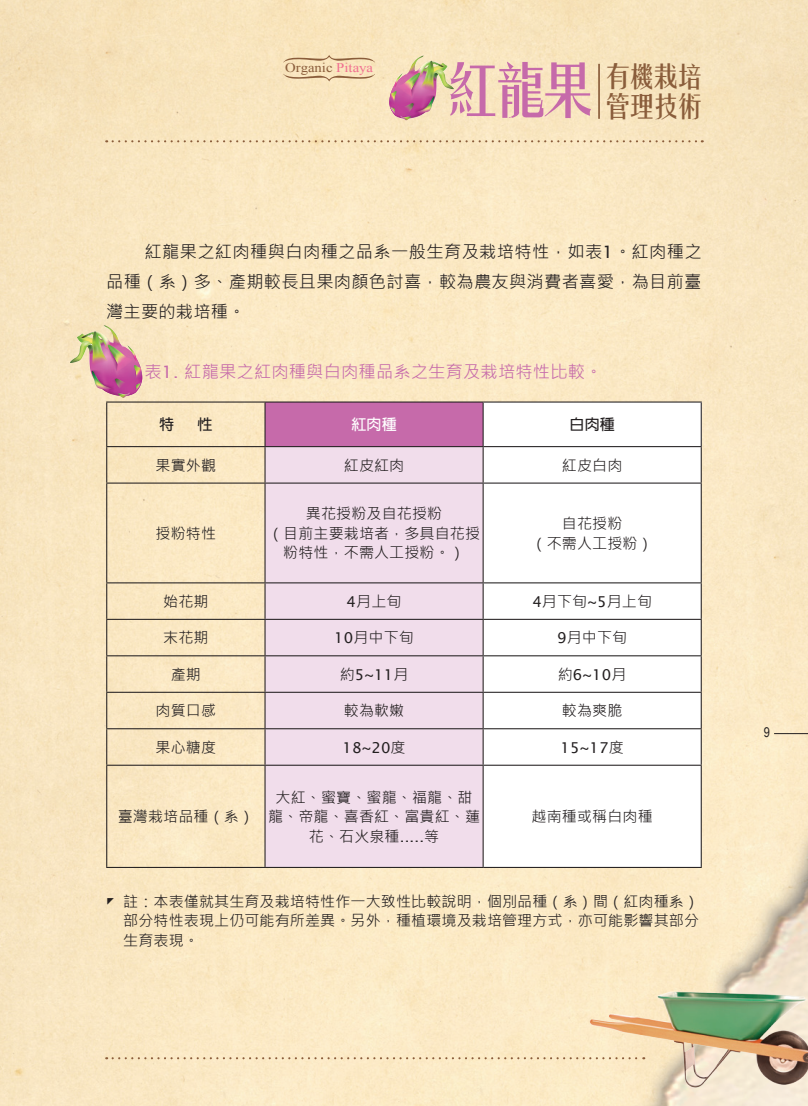
<style>
.page{position:relative;width:808px;height:1106px;background:#fff}
.page>*{position:absolute;margin:0;border:0;box-sizing:border-box;transform-origin:0 0}
.t1{font:27px/30.2px "FZYTK GBK1 0";letter-spacing:-.25em;color:#8a5d3b;text-align:right;scale:1.19 1}
.內文{font:17.25px/30px "Microsoft Jheng Hei";letter-spacing:.015em;color:#231f20;text-align:justify}
.內文-2{font:17.25px "Microsoft Jheng Hei";letter-spacing:.01em;color:#c66aaa}
.表格文字{font:15px/19.5px "Microsoft Jheng Hei";letter-spacing:.01em;color:#231f20;text-align:center}
.表格文字-2{font:15px "Lucida Sans";letter-spacing:.01em;color:#231f20}
.表格文字-3{font:700 15px "New Gothic";color:#231f20}
.表格文字-4{font:700 15px "New Gothic";color:#fff}
.t2{font:13.5px "Arial Narrow";color:#231f20}
.t3{font:13.2px "Times New Roman";color:#8a5d3b;scale:1.11 1}
.s1{color:#f17091}
.s2{font-size:58.2px;color:#c66aaa}
.s3{font-family:"Lucida Sans"}
.s4{font-family:"Microsoft Jheng Hei"}
</style>
<div class="page">
<img style="left:0;top:0;width:808px;height:1105px">
<hr style="left:774px;top:733px;width:34px;height:1px;background:#231f20">
<hr style="left:598px;top:64px;width:2px;height:55px;background:#8a5d3b">
<img style="left:403px;top:56px;width:21px;height:12px">
<img style="left:389px;top:68px;width:49px;height:51px">
<img style="left:390px;top:91px;width:6px;height:14px">
<img style="left:398px;top:103px;width:15px;height:11px">
<img style="left:414px;top:96px;width:20px;height:17px">
<img style="left:444px;top:63px;width:3px;height:6px">
<img style="left:434px;top:69px;width:20px;height:20px">
<img style="left:394px;top:73px;width:4px;height:16px">
<svg style="left:390px;top:106px;width:21px;height:14px"></svg>
<img style="left:406px;top:61px;width:38px;height:18px">
<img style="left:419px;top:61px;width:15px;height:30px">
<img style="left:398px;top:73px;width:22px;height:24px">
<img style="left:586px;top:988px;width:222px;height:101px">
<svg style="left:283px;top:55px;width:92px;height:8px"></svg>
<svg style="left:283px;top:73px;width:92px;height:9px"></svg>
<svg style="left:113px;top:140px;width:589px;height:2px"></svg>
<svg style="left:113px;top:1056px;width:531px;height:3px;background:#e9d3af"></svg>
<div style="left:265px;top:402px;width:218px;height:44px;background:#c66aaa"></div>
<div style="left:483px;top:402px;width:218px;height:44px;background:#fff"></div>
<div style="left:265px;top:447px;width:217px;height:419px;background:#f1ddeb"></div>
<svg style="left:483px;top:447px;width:217px;height:419px"></svg>
<hr style="left:264px;top:402px;width:1px;height:44px;background:#231f20">
<hr style="left:482px;top:402px;width:1px;height:44px;background:#231f20">
<hr style="left:106px;top:446px;width:159px;height:1px;background:#231f20">
<hr style="left:265px;top:446px;width:218px;height:1px;background:#231f20">
<hr style="left:264px;top:447px;width:1px;height:35px;background:#231f20">
<hr style="left:483px;top:446px;width:218px;height:1px;background:#231f20">
<hr style="left:482px;top:447px;width:1px;height:35px;background:#231f20">
<hr style="left:106px;top:482px;width:159px;height:1px;background:#231f20">
<hr style="left:265px;top:482px;width:218px;height:1px;background:#231f20">
<hr style="left:264px;top:483px;width:1px;height:99px;background:#231f20">
<hr style="left:483px;top:482px;width:218px;height:1px;background:#231f20">
<hr style="left:482px;top:483px;width:1px;height:99px;background:#231f20">
<hr style="left:106px;top:582px;width:159px;height:1px;background:#231f20">
<hr style="left:265px;top:582px;width:218px;height:1px;background:#231f20">
<hr style="left:264px;top:583px;width:1px;height:35px;background:#231f20">
<hr style="left:483px;top:582px;width:218px;height:1px;background:#231f20">
<hr style="left:482px;top:583px;width:1px;height:35px;background:#231f20">
<hr style="left:106px;top:618px;width:159px;height:1px;background:#231f20">
<hr style="left:265px;top:618px;width:218px;height:1px;background:#231f20">
<hr style="left:264px;top:619px;width:1px;height:36px;background:#231f20">
<hr style="left:483px;top:618px;width:218px;height:1px;background:#231f20">
<hr style="left:482px;top:619px;width:1px;height:36px;background:#231f20">
<hr style="left:106px;top:655px;width:159px;height:1px;background:#231f20">
<hr style="left:265px;top:655px;width:218px;height:1px;background:#231f20">
<hr style="left:264px;top:656px;width:1px;height:35px;background:#231f20">
<hr style="left:483px;top:655px;width:218px;height:1px;background:#231f20">
<hr style="left:482px;top:656px;width:1px;height:35px;background:#231f20">
<hr style="left:106px;top:691px;width:159px;height:1px;background:#231f20">
<hr style="left:265px;top:691px;width:218px;height:1px;background:#231f20">
<hr style="left:264px;top:692px;width:1px;height:36px;background:#231f20">
<hr style="left:483px;top:691px;width:218px;height:1px;background:#231f20">
<hr style="left:482px;top:692px;width:1px;height:36px;background:#231f20">
<hr style="left:106px;top:728px;width:159px;height:1px;background:#231f20">
<hr style="left:265px;top:728px;width:218px;height:1px;background:#231f20">
<hr style="left:264px;top:729px;width:1px;height:35px;background:#231f20">
<hr style="left:483px;top:728px;width:218px;height:1px;background:#231f20">
<hr style="left:482px;top:729px;width:1px;height:35px;background:#231f20">
<hr style="left:106px;top:764px;width:159px;height:1px;background:#231f20">
<hr style="left:265px;top:764px;width:218px;height:1px;background:#231f20">
<hr style="left:264px;top:765px;width:1px;height:101px;background:#231f20">
<hr style="left:483px;top:764px;width:218px;height:1px;background:#231f20">
<hr style="left:482px;top:765px;width:1px;height:101px;background:#231f20">
<hr style="left:106px;top:401px;width:159px;height:1px;background:#231f20">
<hr style="left:106px;top:402px;width:1px;height:44px;background:#231f20">
<hr style="left:265px;top:401px;width:218px;height:1px;background:#231f20">
<hr style="left:483px;top:401px;width:218px;height:1px;background:#231f20">
<hr style="left:700px;top:402px;width:1px;height:44px;background:#231f20">
<hr style="left:106px;top:447px;width:1px;height:35px;background:#231f20">
<hr style="left:700px;top:447px;width:1px;height:35px;background:#231f20">
<hr style="left:106px;top:483px;width:1px;height:99px;background:#231f20">
<hr style="left:700px;top:483px;width:1px;height:99px;background:#231f20">
<hr style="left:106px;top:583px;width:1px;height:35px;background:#231f20">
<hr style="left:700px;top:583px;width:1px;height:35px;background:#231f20">
<hr style="left:106px;top:619px;width:1px;height:36px;background:#231f20">
<hr style="left:700px;top:619px;width:1px;height:36px;background:#231f20">
<hr style="left:106px;top:656px;width:1px;height:35px;background:#231f20">
<hr style="left:700px;top:656px;width:1px;height:35px;background:#231f20">
<hr style="left:106px;top:692px;width:1px;height:36px;background:#231f20">
<hr style="left:700px;top:692px;width:1px;height:36px;background:#231f20">
<hr style="left:106px;top:729px;width:1px;height:35px;background:#231f20">
<hr style="left:700px;top:729px;width:1px;height:35px;background:#231f20">
<hr style="left:106px;top:765px;width:1px;height:101px;background:#231f20">
<hr style="left:700px;top:765px;width:1px;height:101px;background:#231f20">
<hr style="left:106px;top:866px;width:159px;height:1px;background:#231f20">
<hr style="left:265px;top:866px;width:218px;height:1px;background:#231f20">
<hr style="left:483px;top:866px;width:218px;height:1px;background:#231f20">
<img style="left:103px;top:325px;width:24px;height:14px">
<img style="left:88px;top:339px;width:54px;height:57px">
<svg style="left:118px;top:392px;width:12px;height:6px"></svg>
<img style="left:134px;top:365px;width:7px;height:16px">
<img style="left:115px;top:378px;width:18px;height:13px">
<img style="left:92px;top:371px;width:22px;height:18px">
<img style="left:77px;top:333px;width:4px;height:8px">
<img style="left:70px;top:341px;width:22px;height:22px">
<img style="left:133px;top:345px;width:4px;height:18px">
<svg style="left:136px;top:382px;width:5px;height:8px"></svg>
<img style="left:81px;top:331px;width:43px;height:21px">
<img style="left:92px;top:331px;width:16px;height:34px">
<img style="left:108px;top:344px;width:25px;height:27px">
<p class="t3" style="left:285px;top:58px;width:81px">Organic <span class="s1">Pitaya</span></p>
<h1 class="t1" style="left:438px;top:59px;width:227px"><span class="s2">紅龍果</span>有機栽培管理技術</h1>
<p class="內文" style="left:106px;top:236px;width:597px;text-indent:38px">紅龍果之紅肉種與白肉種之品系一般生育及栽培特性，如表<span class="s3">1</span>。紅肉種之品種（系）多、產期較長且果肉顏色討喜，較為農友與消費者喜愛，為目前臺灣主要的栽培種。</p>
<p class="內文-2" style="left:144px;top:361px;width:459px">表<span class="s3">1.</span> 紅龍果之紅肉種與白肉種品系之生育及栽培特性比較。</p>
<p class="表格文字-3" style="left:159px;top:417px;width:16px">特</p>
<p class="表格文字-3" style="left:197px;top:417px;width:16px">性</p>
<p class="表格文字-4" style="left:351px;top:417px;width:47px">紅肉種</p>
<p class="表格文字-3" style="left:569px;top:417px;width:47px">白肉種</p>
<p class="表格文字" style="left:156px;top:455px;width:62px">果實外觀</p>
<p class="表格文字" style="left:344px;top:455px;width:62px">紅皮紅肉</p>
<p class="表格文字" style="left:562px;top:455px;width:62px">紅皮白肉</p>
<p class="表格文字" style="left:156px;top:523px;width:62px">授粉特性</p>
<p class="表格文字" style="left:268px;top:504px;width:213px">異花授粉及自花授粉<br>（目前主要栽培者，多具自花授粉特性，不需人工授粉。）</p>
<p class="表格文字" style="left:531px;top:513px;width:123px">自花授粉<br>（不需人工授粉）</p>
<p class="表格文字" style="left:163px;top:591px;width:47px">始花期</p>
<p class="表格文字" style="left:346px;top:591px;width:56px"><span class="s3">4</span>月上旬</p>
<p class="表格文字" style="left:532px;top:591px;width:121px"><span class="s3">4</span>月下旬<span class="s3">~5</span>月上旬</p>
<p class="表格文字" style="left:163px;top:628px;width:47px">末花期</p>
<p class="表格文字" style="left:334px;top:628px;width:81px"><span class="s3">10</span>月中下旬</p>
<p class="表格文字" style="left:557px;top:628px;width:72px"><span class="s3">9</span>月中下旬</p>
<p class="表格文字" style="left:171px;top:664px;width:32px">產期</p>
<p class="表格文字-2" style="left:340px;top:666px;width:70px"><span class="s4">約</span>5~11<span class="s4">月</span></p>
<p class="表格文字-2" style="left:558px;top:666px;width:70px"><span class="s4">約</span>6~10<span class="s4">月</span></p>
<p class="表格文字" style="left:156px;top:701px;width:62px">肉質口感</p>
<p class="表格文字" style="left:344px;top:701px;width:62px">較為軟嫩</p>
<p class="表格文字" style="left:562px;top:701px;width:62px">較為爽脆</p>
<p class="表格文字" style="left:156px;top:737px;width:62px">果心糖度</p>
<p class="表格文字-2" style="left:342px;top:738px;width:65px">18~20<span class="s4">度</span></p>
<p class="表格文字-2" style="left:560px;top:738px;width:65px">15~17<span class="s4">度</span></p>
<p class="表格文字" style="left:118px;top:806px;width:138px">臺灣栽培品種（系）</p>
<p class="表格文字" style="left:268px;top:787px;width:213px">大紅、蜜寶、蜜龍、福龍、甜龍、帝龍、喜香紅、富貴紅、蓮花、石火泉種<span class="s3">.....</span>等</p>
<p class="表格文字" style="left:531px;top:806px;width:123px">越南種或稱白肉種</p>
<p class="表格文字" style="left:123px;top:891px;width:577px;text-align:justify;text-indent:-17px">◤ 註：本表僅就其生育及栽培特性作一大致性比較說明，個別品種（系）間（紅肉種系）部分特性表現上仍可能有所差異。另外，種植環境及栽培管理方式，亦可能影響其部分生育表現。</p>
<p class="t2" style="left:763px;top:722px;width:8px">9</p>
</div>
